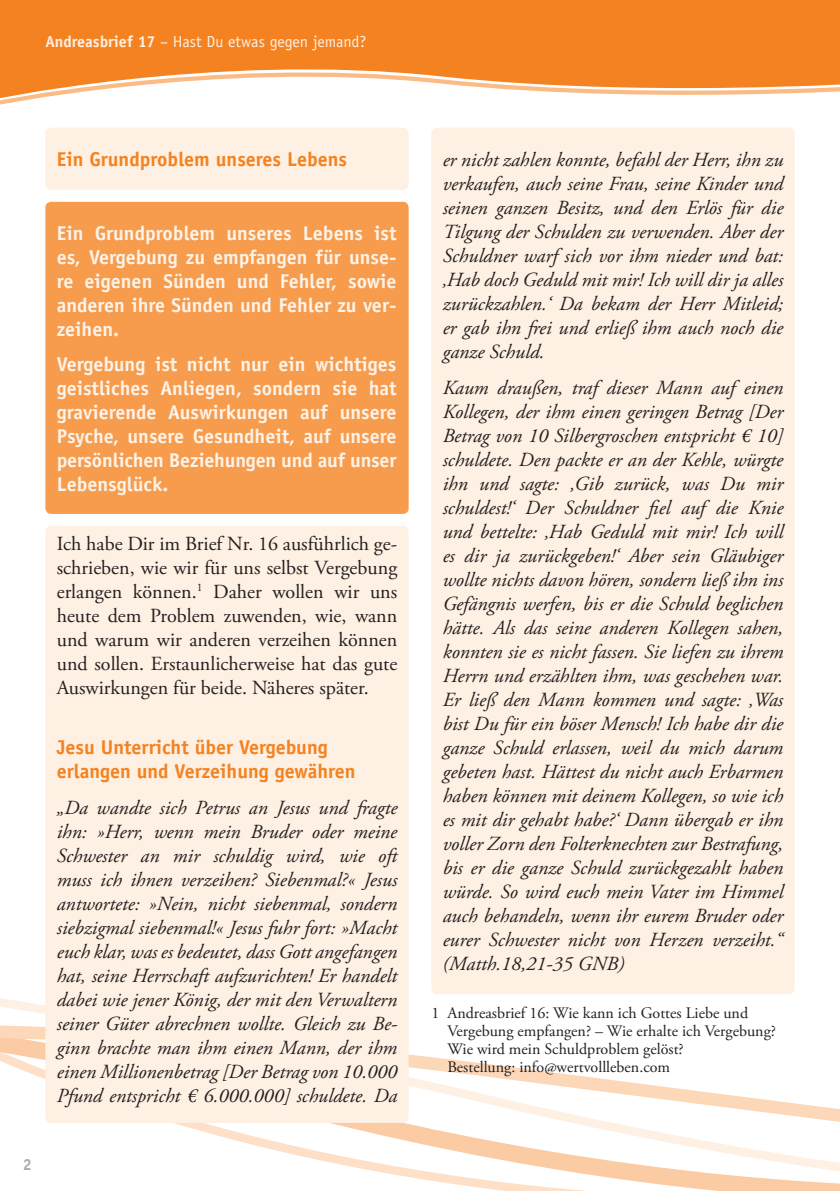
<style>
.page{position:relative;width:840px;height:1191px;background:#fff}
.page>*{position:absolute;margin:0;border:0;box-sizing:border-box;transform-origin:0 0}
._02_Grundtext{font:italic 20px/24px "Adobe Garamond Pro";color:#231f20;text-align:justify}
.t1{font:700 20px/24px "Officina Sans";color:#fef0e2;text-align:justify}
._02_Grundtext-2{font:20px/24px "Adobe Garamond Pro";color:#231f20;text-align:justify}
._03_Zwischenüberschr{font:700 20px/24px "Officina Sans";color:#f58220}
._05_Fussnote{font:16px/18px "Adobe Garamond Pro";color:#231f20}
.t2{font:16px "Officina Sans";color:#fef0e2}
.t3{font:700 16px "Officina Sans";color:#a8a9ad}
.s1{font-weight:700}
</style>
<div class="page">
<svg style="left:0;top:748px;width:839px;height:443px"></svg>
<svg style="left:0;top:0;width:839px;height:101px;background:#f69847"></svg>
<div style="left:431px;top:128px;width:363px;height:866px;background:#fef0e2;border-radius:6px"></div>
<div style="left:45px;top:128px;width:363px;height:62px;background:#fef0e2;border-radius:6px"></div>
<div style="left:45px;top:526px;width:363px;height:597px;background:#fef0e2;border-radius:6px"></div>
<div style="left:45px;top:202px;width:363px;height:312px;background:#f79b4c;border-radius:6px"></div>
<p class="t2" style="left:45px;top:32px;width:322px"><span class="s1">Andreasbrief 17</span> – Hast Du etwas gegen jemand?</p>
<p class="t3" style="left:23px;top:1154px;width:10px">2</p>
<p class="_03_Zwischenüberschr" style="left:57px;top:147px;width:292px">Ein Grundproblem unseres Lebens</p>
<p class="t1" style="left:57px;top:221px;width:341px">Ein Grundproblem unseres Lebens ist es, Vergebung zu empfangen für unse&shy;re eigenen Sünden und Fehler, sowie anderen ihre Sünden und Fehler zu ver&shy;zeihen.</p>
<p class="t1" style="left:57px;top:352px;width:341px">Vergebung ist nicht nur ein wichtiges geistliches Anliegen, sondern sie hat gravierende Auswirkungen auf unsere Psyche, unsere Gesundheit, auf unsere persönlichen Beziehungen und auf unser Lebensglück.</p>
<p class="_02_Grundtext-2" style="left:57px;top:532px;width:342px">Ich habe Dir im Brief Nr. 16 ausführlich ge&shy;schrieben, wie wir für uns selbst Vergebung erlangen können.<sup>1</sup> Daher wollen wir uns heute dem Problem zuwenden, wie, wann und warum wir anderen verzeihen können und sollen. Erstaunlicherweise hat das gute Auswirkungen für beide. Näheres später.</p>
<p class="_03_Zwischenüberschr" style="left:57px;top:735px;width:300px">Jesu Unterricht über Vergebung erlangen und Verzeihung gewähren</p>
<p class="_02_Grundtext" style="left:57px;top:796px;width:342px">„Da wandte sich Petrus an Jesus und fragte ihn: »Herr, wenn mein Bruder oder meine Schwester an mir schuldig wird, wie oft muss ich ihnen verzeihen? Siebenmal?« Jesus antwortete: »Nein, nicht siebenmal, sondern siebzigmal siebenmal!« Jesus fuhr fort: »Macht euch klar, was es bedeutet, dass Gott angefangen hat, seine Herrschaft aufzurichten! Er handelt dabei wie jener König, der mit den Verwaltern seiner Güter abrechnen wollte. Gleich zu Be&shy;ginn brachte man ihm einen Mann, der ihm einen Millionenbetrag [Der Betrag von 10.000<br>Pfund entspricht € 6.000.000] schuldete. Da</p>
<p class="_02_Grundtext" style="left:442px;top:148px;width:342px">er nicht zahlen konnte, befahl der Herr, ihn zu verkaufen, auch seine Frau, seine Kinder und seinen ganzen Besitz, und den Erlös für die Tilgung der Schulden zu verwenden. Aber der Schuldner warf sich vor ihm nieder und bat: ‚Hab doch Geduld mit mir! Ich will dir ja alles zurückzahlen.‘ Da bekam der Herr Mitleid; er gab ihn frei und erließ ihm auch noch die ganze Schuld.</p>
<p class="_02_Grundtext" style="left:442px;top:376px;width:342px">Kaum draußen, traf dieser Mann auf einen Kollegen, der ihm einen geringen Betrag [Der Betrag von 10 Silbergroschen entspricht € 10] schuldete. Den packte er an der Kehle, würgte ihn und sagte: ‚Gib zurück, was Du mir schuldest!‘ Der Schuldner fiel auf die Knie und bettelte: ‚Hab Geduld mit mir! Ich will es dir ja zurückgeben!‘ Aber sein Gläubiger wollte nichts davon hören, sondern ließ ihn ins Gefängnis werfen, bis er die Schuld beglichen hätte. Als das seine anderen Kollegen sahen, konnten sie es nicht fassen. Sie liefen zu ihrem Herrn und erzählten ihm, was geschehen war.<br>Er ließ den Mann kommen und sagte: ‚Was bist Du für ein böser Mensch! Ich habe dir die ganze Schuld erlassen, weil du mich darum gebeten hast. Hättest du nicht auch Erbarmen haben können mit deinem Kollegen, so wie ich es mit dir gehabt habe?‘ Dann übergab er ihn voller Zorn den Folterknechten zur Bestrafung, bis er die ganze Schuld zurückgezahlt haben würde. So wird euch mein Vater im Himmel auch behandeln, wenn ihr eurem Bruder oder eurer Schwester nicht von Herzen verzeiht.“ (Matth.18,21-35 GNB)</p>
<p class="_05_Fussnote" style="left:447px;top:1004px;width:330px;text-indent:-16px">1 Andreasbrief 16: Wie kann ich Gottes Liebe und Vergebung empfangen? – Wie erhalte ich Vergebung?<br>Wie wird mein Schuldproblem gelöst?<br>Bestellung: info@wertvollleben.com</p>
</div>
